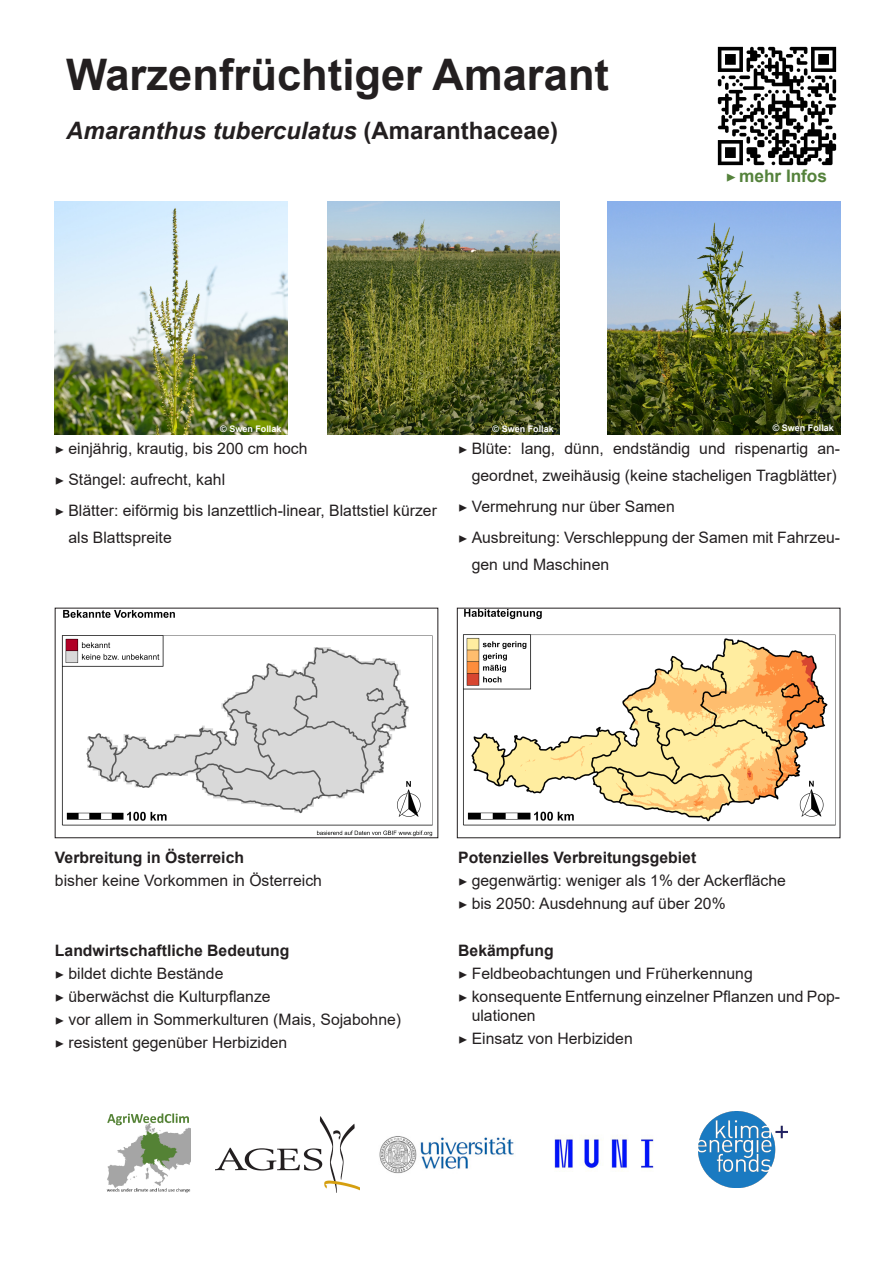
<style>
.page{position:relative;width:893px;height:1263px;background:#fff}
.page>*{position:absolute;margin:0;border:0;box-sizing:border-box;transform-origin:0 0}
.t1{font:700 43.5px "Arial";color:#231f20}
.t2{font:italic 700 24px "Arial";color:#231f20}
.t3{font:700 17.25px "Arial";letter-spacing:-.005em;color:#54823b}
.t4{font:15.75px/27px "Arial";color:#231f20}
.t5{font:700 15.75px "Arial";color:#231f20}
.t6{font:700 9px "Arial";color:#fff}
.s1{font-style:normal}
.s2{font-family:"Minion Pro";font-weight:400}
.s3{font-family:"Minion Pro"}
</style>
<div class="page">
<img style="left:106px;top:1113px;width:85px;height:80px">
<img style="left:698px;top:1112px;width:89px;height:76px">
<img style="left:215px;top:1116px;width:144px;height:76px">
<img style="left:554px;top:1135px;width:100px;height:37px">
<img style="left:379px;top:1136px;width:135px;height:38px">
<img style="left:55px;top:202px;width:233px;height:233px">
<img style="left:327px;top:202px;width:233px;height:233px">
<img style="left:608px;top:202px;width:232px;height:233px">
<img style="left:463px;top:610px;width:373px;height:216px">
<img style="left:61px;top:610px;width:372px;height:226px">
<div style="left:55px;top:608px;width:383px;height:230px;border:1px solid #231f20"></div>
<img style="left:717px;top:46px;width:120px;height:120px">
<p class="t1" style="left:66px;top:44px;width:544px">Warzenfrüchtiger Amarant</p>
<p class="t2" style="left:66px;top:114px;width:494px">Amaranthus tuberculatus <span class="s1">(Amaranthaceae)</span></p>
<p class="t3" style="left:726px;top:164px;width:103px"><span class="s2">▶</span> mehr Infos</p>
<p class="t6" style="left:220px;top:422px;width:63px">© Swen Follak</p>
<p class="t6" style="left:493px;top:422px;width:63px">© Swen Follak</p>
<p class="t6" style="left:773px;top:421px;width:63px">© Swen Follak</p>
<p class="t4" style="left:55px;top:435px;width:254px"><span class="s3">▶</span> einjährig, krautig, bis 200 cm hoch</p>
<p class="t4" style="left:55px;top:466px;width:172px"><span class="s3">▶</span> Stängel: aufrecht, kahl</p>
<p class="t4" style="left:68px;top:497px;width:370px;text-indent:-14px"><span class="s3">▶</span> Blätter: eiförmig bis lanzettlich-linear, Blattstiel kürzer als Blattspreite</p>
<p class="t4" style="left:458px;top:435px;width:383px;text-align:right"><span class="s3">▶</span> Blüte: lang, dünn, endständig und rispenartig an&shy;geordnet, zweihäusig (keine stacheligen Tragblätter)</p>
<p class="t4" style="left:458px;top:493px;width:218px"><span class="s3">▶</span> Vermehrung nur über Samen</p>
<p class="t4" style="left:472px;top:524px;width:370px;text-indent:-14px"><span class="s3">▶</span> Ausbreitung: Verschleppung der Samen mit Fahrzeu&shy;gen und Maschinen</p>
<p class="t5" style="left:55px;top:846px;width:191px">Verbreitung in Österreich</p>
<p class="t4" style="left:55px;top:867px;width:268px">bisher keine Vorkommen in Österreich</p>
<p class="t5" style="left:55px;top:939px;width:236px">Landwirtschaftliche Bedeutung</p>
<p class="t4" style="left:55px;top:960px;width:170px"><span class="s3">▶</span> bildet dichte Bestände</p>
<p class="t4" style="left:55px;top:983px;width:217px"><span class="s3">▶</span> überwächst die Kulturpflanze</p>
<p class="t4" style="left:55px;top:1006px;width:348px"><span class="s3">▶</span> vor allem in Sommerkulturen (Mais, Sojabohne)</p>
<p class="t4" style="left:55px;top:1029px;width:234px"><span class="s3">▶</span> resistent gegenüber Herbiziden</p>
<p class="t5" style="left:458px;top:846px;width:240px">Potenzielles Verbreitungsgebiet</p>
<p class="t4" style="left:458px;top:867px;width:329px"><span class="s3">▶</span> gegenwärtig: weniger als 1% der Ackerfläche</p>
<p class="t4" style="left:458px;top:890px;width:269px"><span class="s3">▶</span> bis 2050: Ausdehnung auf über 20%</p>
<p class="t5" style="left:458px;top:939px;width:97px">Bekämpfung</p>
<p class="t4" style="left:458px;top:960px;width:296px"><span class="s3">▶</span> Feldbeobachtungen und Früherkennung</p>
<p class="t4" style="left:472px;top:987px;width:370px;line-height:18.9px;text-indent:-14px"><span class="s3">▶</span> konsequente Entfernung einzelner Pflanzen und Pop&shy;ulationen</p>
<p class="t4" style="left:458px;top:1025px;width:176px"><span class="s3">▶</span> Einsatz von Herbiziden</p>
</div>
